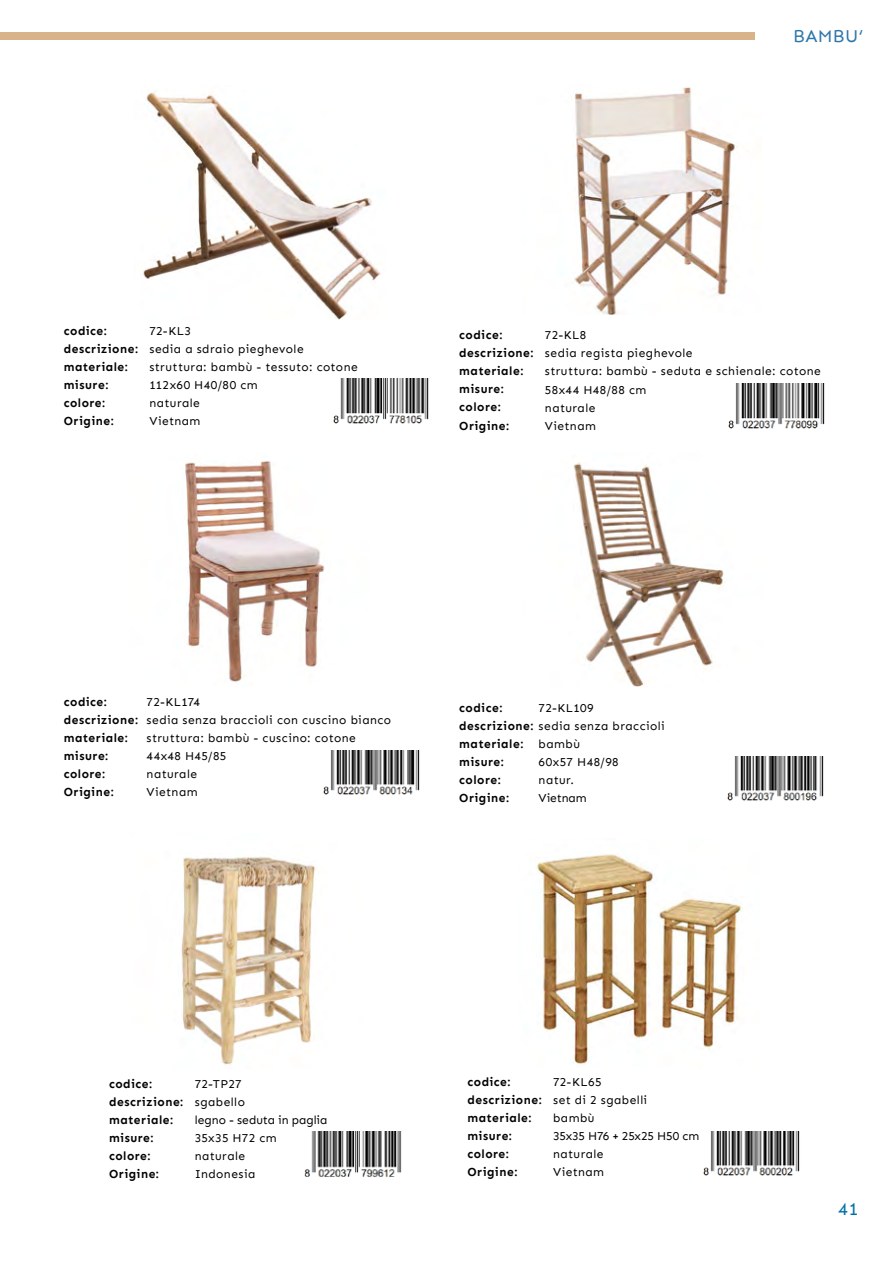
<style>
.page{position:relative;width:893px;height:1263px;background:#fff}
.page>*{position:absolute;margin:0;border:0;box-sizing:border-box;transform-origin:0 0}
.t1{font:18px "Sen";letter-spacing:.01em;color:#2f77aa}
.t2{font:18px "Sen";color:#0071a8}
.t3{font:12px/18px "Sen";letter-spacing:.04em;color:#000}
.t4{font:700 12px/18px "Sen";letter-spacing:.045em;color:#000}
.t5{font:12px "Sen";letter-spacing:-.005em;color:#000}
.s1{font-weight:700}
</style>
<div class="page">
<div style="left:0;top:32px;width:754px;height:7px;background:#d8b289"></div>
<img style="left:185px;top:461px;width:140px;height:221px">
<img style="left:573px;top:462px;width:153px;height:225px">
<img style="left:573px;top:87px;width:165px;height:228px">
<img style="left:143px;top:92px;width:238px;height:227px">
<img style="left:728px;top:384px;width:97px;height:45px">
<img style="left:323px;top:750px;width:97px;height:45px">
<img style="left:727px;top:757px;width:97px;height:44px">
<img style="left:703px;top:1131px;width:97px;height:45px">
<img style="left:333px;top:379px;width:96px;height:45px">
<img style="left:536px;top:854px;width:207px;height:210px">
<img style="left:181px;top:856px;width:134px;height:209px">
<img style="left:304px;top:1132px;width:98px;height:45px">
<h1 class="t1" style="left:793px;top:25px;width:71px">BAMBU‘</h1>
<p class="t4" style="left:64px;top:322px;width:76px">codice: descrizione: materiale: misure: colore:<br>Origine:</p>
<p class="t3" style="left:149px;top:321px;width:210px">72-KL3<br>sedia a sdraio pieghevole struttura: bambù - tessuto: cotone<br>112x60 H40/80 cm<br>naturale<br>Vietnam</p>
<p class="t4" style="left:459px;top:326px;width:76px">codice: descrizione: materiale: misure: colore:<br>Origine:</p>
<p class="t3" style="left:545px;top:326px;width:277px">72-KL8<br>sedia regista pieghevole<br>struttura: bambù - seduta e schienale: cotone<br>58x44 H48/88 cm<br>naturale<br>Vietnam</p>
<p class="t4" style="left:64px;top:693px;width:76px">codice: descrizione: materiale: misure: colore:<br>Origine:</p>
<p class="t3" style="left:147px;top:693px;width:246px">72-KL174<br>sedia senza braccioli con cuscino bianco struttura: bambù - cuscino: cotone<br>44x48 H45/85<br>naturale<br>Vietnam</p>
<p class="t4" style="left:459px;top:699px;width:45px">codice:</p>
<p class="t4" style="left:459px;top:735px;width:66px">materiale: misure: colore:<br>Origine:</p>
<p class="t3" style="left:539px;top:699px;width:56px">72-KL109</p>
<p class="t3" style="left:459px;top:717px;width:207px"><span class="s1">descrizione:</span> sedia senza braccioli</p>
<p class="t3" style="left:539px;top:735px;width:43px">bambù</p>
<p class="t3" style="left:539px;top:753px;width:82px">60x57 H48/98</p>
<p class="t3" style="left:539px;top:771px;width:37px">natur.</p>
<p class="t5" style="left:539px;top:791px;width:50px">Vietnam</p>
<p class="t4" style="left:109px;top:1075px;width:76px">codice: descrizione: materiale: misure: colore:<br>Origine:</p>
<p class="t3" style="left:195px;top:1075px;width:134px">72-TP27<br>sgabello<br>legno - seduta in paglia<br>35x35 H72 cm naturale<br>Indonesia</p>
<p class="t4" style="left:467px;top:1073px;width:76px">codice: descrizione: materiale: misure: colore:<br>Origine:</p>
<p class="t3" style="left:553px;top:1073px;width:148px">72-KL65<br>set di 2 sgabelli<br>bambù<br>35x35 H76 + 25x25 H50 cm naturale<br>Vietnam</p>
<h1 class="t2" style="left:838px;top:1198px;width:22px">41</h1>
</div>
